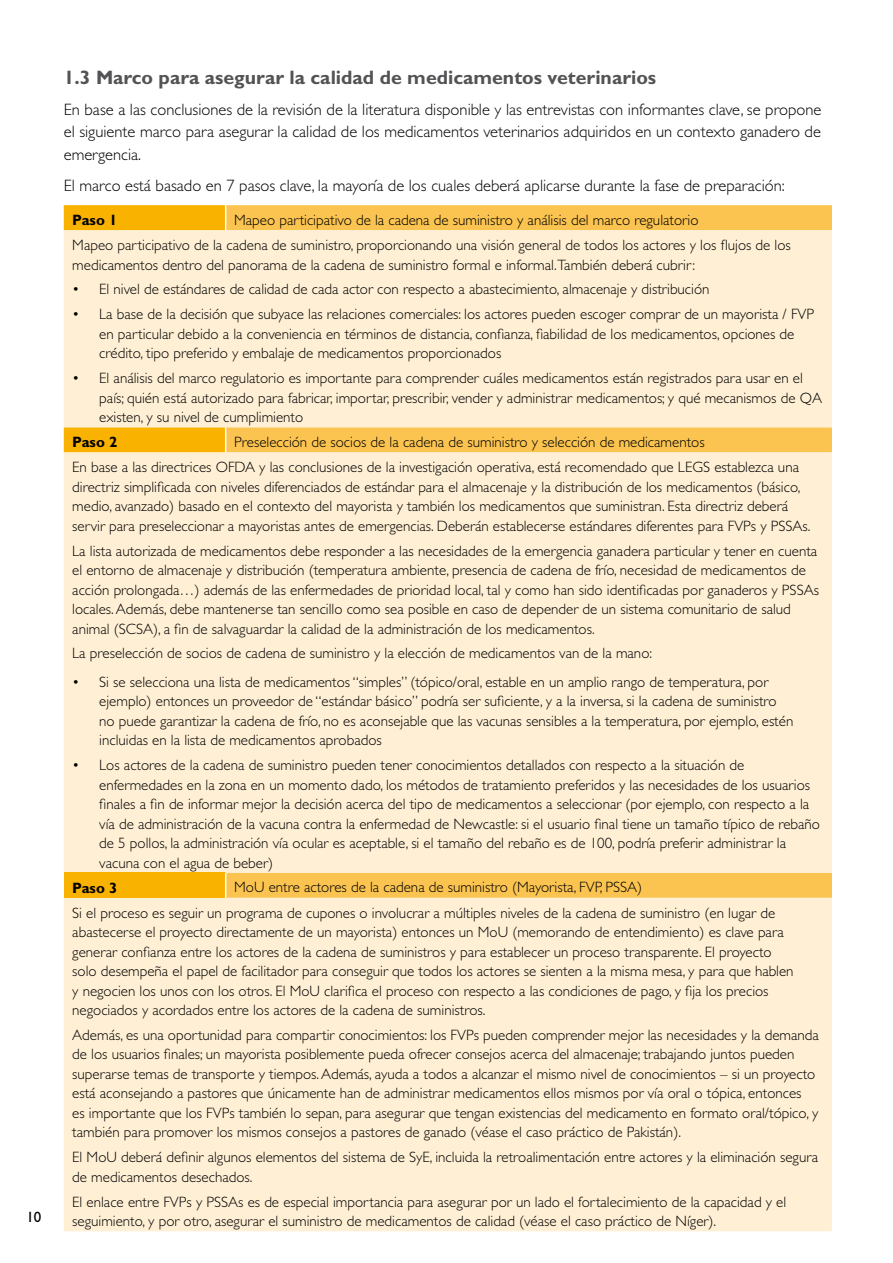
<style>
.page{position:relative;width:893px;height:1263px;background:#fff}
.page>*{position:absolute;margin:0;border:0;box-sizing:border-box;transform-origin:0 0}
.t1{font:700 19.5px "Gill Sans";color:#535355}
.t2{font:300 16.5px/22.5px "Gill Sans";color:#000;text-align:justify}
.t3{font:300 15px/19.5px "Gill Sans";color:#000}
.t4{font:700 15px "Gill Sans";color:#000}
.t5{font:15px "Gill Sans";color:#000}
</style>
<div class="page">
<div style="left:226px;top:205px;width:606px;height:25px;background:#fbc451"></div>
<div style="left:64px;top:230px;width:768px;height:1001px;background:#fff0d5"></div>
<div style="left:64px;top:873px;width:162px;height:25px;background:#f9b200"></div>
<svg style="left:64px;top:205px;width:162px;height:247px;background:#fde3aa"></svg>
<svg style="left:225px;top:873px;width:1px;height:25px"></svg>
<p class="t5" style="left:26px;top:1209px;width:16px">10</p>
<h1 class="t1" style="left:64px;top:66px;width:594px">1.3 Marco para asegurar la calidad de medicamentos veterinarios</h1>
<p class="t2" style="left:64px;top:98px;width:759px">En base a las conclusiones de la revisión de la literatura disponible y las entrevistas con informantes clave, se propone el siguiente marco para asegurar la calidad de los medicamentos veterinarios adquiridos en un contexto ganadero de emergencia.</p>
<p class="t2" style="left:64px;top:174px;width:722px">El marco está basado en 7 pasos clave, la mayoría de los cuales deberá aplicarse durante la fase de preparación:</p>
<p class="t4" style="left:72px;top:211px;width:47px">Paso 1</p>
<p class="t3" style="left:72px;top:207px;width:720px;line-height:25.2px;text-indent:162px">Mapeo participativo de la cadena de suministro y análisis del marco regulatorio<br>Mapeo participativo de la cadena de suministro, proporcionando una visión general de todos los actores y los flujos de los</p>
<p class="t3" style="left:72px;top:255px;width:624px">medicamentos dentro del panorama de la cadena de suministro formal e informal.También deberá cubrir:</p>
<p class="t3" style="left:72px;top:280px;width:639px">• El nivel de estándares de calidad de cada actor con respecto a abastecimiento, almacenaje y distribución</p>
<p class="t3" style="left:99px;top:305px;width:716px;text-indent:-27px">• La base de la decisión que subyace las relaciones comerciales: los actores pueden escoger comprar de un mayorista / FVP en particular debido a la conveniencia en términos de distancia, confianza, fiabilidad de los medicamentos, opciones de crédito, tipo preferido y embalaje de medicamentos proporcionados</p>
<p class="t3" style="left:99px;top:369px;width:724px;text-indent:-27px">• El análisis del marco regulatorio es importante para comprender cuáles medicamentos están registrados para usar en el país; quién está autorizado para fabricar, importar, prescribir, vender y administrar medicamentos; y qué mecanismos de QA existen, y su nivel de cumplimiento</p>
<p class="t4" style="left:72px;top:433px;width:47px">Paso 2</p>
<p class="t3" style="left:72px;top:430px;width:728px;line-height:25.2px;text-indent:162px">Preselección de socios de la cadena de suministro y selección de medicamentos<br>En base a las directrices OFDA y las conclusiones de la investigación operativa, está recomendado que LEGS establezca una</p>
<p class="t3" style="left:72px;top:477px;width:740px">directriz simplificada con niveles diferenciados de estándar para el almacenaje y la distribución de los medicamentos (básico, medio, avanzado) basado en el contexto del mayorista y también los medicamentos que suministran. Esta directriz deberá servir para preseleccionar a mayoristas antes de emergencias. Deberán establecerse estándares diferentes para FVPs y PSSAs.</p>
<p class="t3" style="left:72px;top:541px;width:748px">La lista autorizada de medicamentos debe responder a las necesidades de la emergencia ganadera particular y tener en cuenta el entorno de almacenaje y distribución (temperatura ambiente, presencia de cadena de frío, necesidad de medicamentos de acción prolongada…) además de las enfermedades de prioridad local, tal y como han sido identificadas por ganaderos y PSSAs locales. Además, debe mantenerse tan sencillo como sea posible en caso de depender de un sistema comunitario de salud animal (SCSA), a fin de salvaguardar la calidad de la administración de los medicamentos.</p>
<p class="t3" style="left:72px;top:644px;width:581px">La preselección de socios de cadena de suministro y la elección de medicamentos van de la mano:</p>
<p class="t3" style="left:99px;top:672px;width:696px;text-indent:-27px">• Si se selecciona una lista de medicamentos “simples” (tópico/oral, estable en un amplio rango de temperatura, por ejemplo) entonces un proveedor de “estándar básico” podría ser suficiente, y a la inversa, si la cadena de suministro no puede garantizar la cadena de frío, no es aconsejable que las vacunas sensibles a la temperatura, por ejemplo, estén incluidas en la lista de medicamentos aprobados</p>
<p class="t3" style="left:99px;top:755px;width:722px;text-indent:-27px">• Los actores de la cadena de suministro pueden tener conocimientos detallados con respecto a la situación de enfermedades en la zona en un momento dado, los métodos de tratamiento preferidos y las necesidades de los usuarios finales a fin de informar mejor la decisión acerca del tipo de medicamentos a seleccionar (por ejemplo, con respecto a la vía de administración de la vacuna contra la enfermedad de Newcastle: si el usuario final tiene un tamaño típico de rebaño de 5 pollos, la administración vía ocular es aceptable, si el tamaño del rebaño es de 100, podría preferir administrar la vacuna con el agua de beber)</p>
<p class="t4" style="left:72px;top:879px;width:47px">Paso 3</p>
<p class="t3" style="left:72px;top:875px;width:704px;line-height:25.2px;text-indent:162px">MoU entre actores de la cadena de suministro (Mayorista, FVP, PSSA)<br>Si el proceso es seguir un programa de cupones o involucrar a múltiples niveles de la cadena de suministro (en lugar de</p>
<p class="t3" style="left:72px;top:922px;width:723px">abastecerse el proyecto directamente de un mayorista) entonces un MoU (memorando de entendimiento) es clave para generar confianza entre los actores de la cadena de suministros y para establecer un proceso transparente. El proyecto solo desempeña el papel de facilitador para conseguir que todos los actores se sienten a la misma mesa, y para que hablen y negocien los unos con los otros. El MoU clarifica el proceso con respecto a las condiciones de pago, y fija los precios negociados y acordados entre los actores de la cadena de suministros.</p>
<p class="t3" style="left:72px;top:1025px;width:748px">Además, es una oportunidad para compartir conocimientos: los FVPs pueden comprender mejor las necesidades y la demanda de los usuarios finales; un mayorista posiblemente pueda ofrecer consejos acerca del almacenaje; trabajando juntos pueden superarse temas de transporte y tiempos. Además, ayuda a todos a alcanzar el mismo nivel de conocimientos – si un proyecto está aconsejando a pastores que únicamente han de administrar medicamentos ellos mismos por vía oral o tópica, entonces<br>es importante que los FVPs también lo sepan, para asegurar que tengan existencias del medicamento en formato oral/tópico, y también para promover los mismos consejos a pastores de ganado (véase el caso práctico de Pakistán).</p>
<p class="t3" style="left:72px;top:1148px;width:747px">El MoU deberá definir algunos elementos del sistema de SyE, incluida la retroalimentación entre actores y la eliminación segura de medicamentos desechados.</p>
<p class="t3" style="left:72px;top:1192px;width:715px">El enlace entre FVPs y PSSAs es de especial importancia para asegurar por un lado el fortalecimiento de la capacidad y el seguimiento, y por otro, asegurar el suministro de medicamentos de calidad (véase el caso práctico de Níger).</p>
</div>
